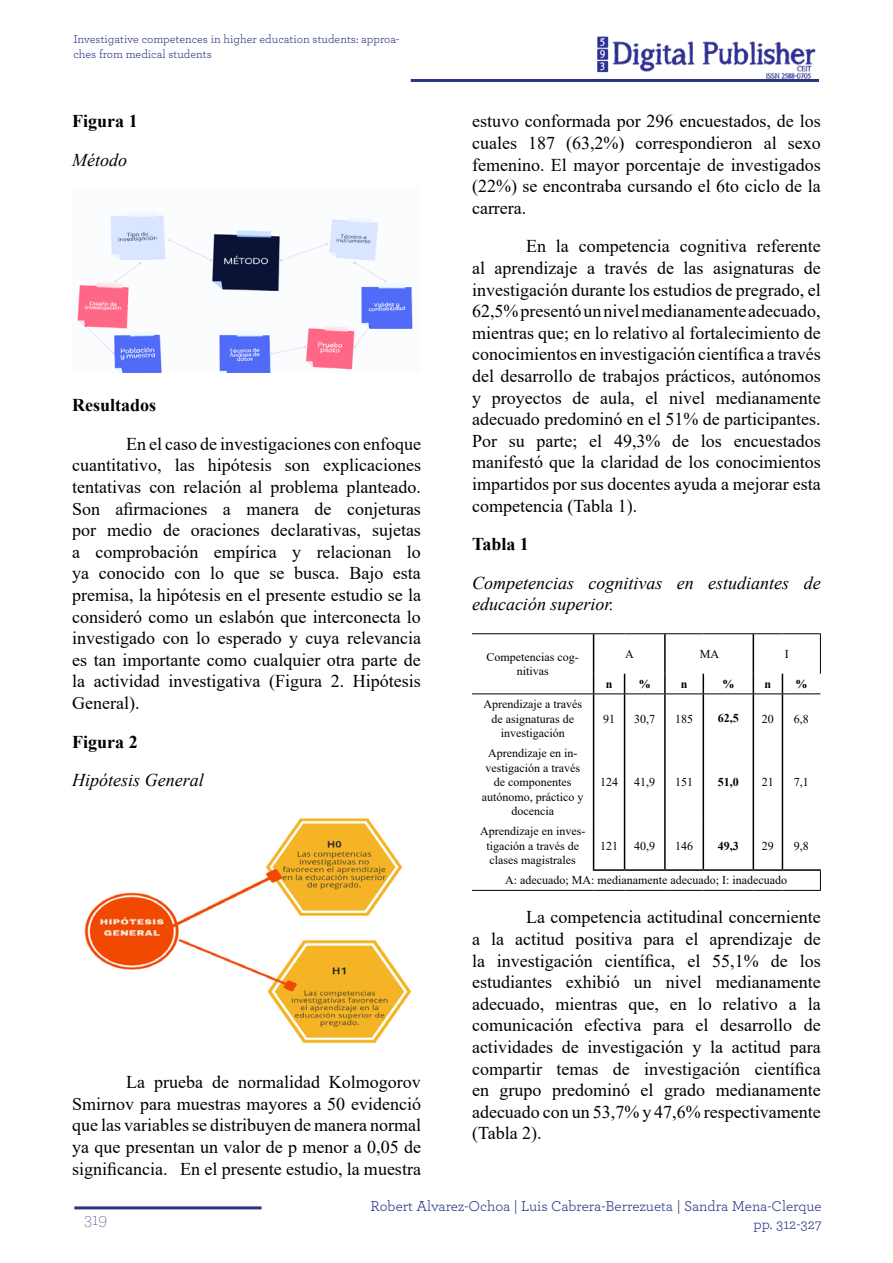
<style>
.page{position:relative;width:893px;height:1263px;background:#fff}
.page>*{position:absolute;margin:0;border:0;box-sizing:border-box;transform-origin:0 0}
.t1{font:18px/21.6px "Times New Roman";color:#000;text-align:justify}
.t2{font:italic 18px/21.6px "Times New Roman";color:#000}
.t3{font:700 18px "Times New Roman";color:#000}
.t4{font:200 18px "Archer";color:#283583}
.t5{font:15px/18px "Archer";color:#283583;text-align:right}
.t6{font:12px/14.4px "Times New Roman";color:#000;text-align:center}
.t7{font:12px/14.4px "Archer";color:#283583}
.t8{font:700 12px "Times New Roman";color:#000}
</style>
<div class="page">
<hr style="left:411px;top:79px;width:408px;height:3px;background:#283583">
<img style="left:597px;top:36px;width:219px;height:43px">
<hr style="left:74px;top:1206px;width:187px;height:3px;background:#283583">
<img style="left:77px;top:212px;width:336px;height:160px">
<img style="left:84px;top:818px;width:328px;height:226px">
<hr style="left:593px;top:634px;width:1px;height:40px;background:#000">
<hr style="left:664px;top:634px;width:2px;height:40px;background:#000">
<hr style="left:753px;top:634px;width:1px;height:40px;background:#000">
<svg style="left:593px;top:674px;width:1px;height:19px"></svg>
<svg style="left:624px;top:674px;width:1px;height:19px"></svg>
<svg style="left:664px;top:674px;width:2px;height:19px"></svg>
<svg style="left:703px;top:674px;width:1px;height:19px"></svg>
<hr style="left:593px;top:694px;width:1px;height:49px;background:#000">
<hr style="left:624px;top:694px;width:1px;height:49px;background:#000">
<hr style="left:664px;top:694px;width:2px;height:49px;background:#000">
<hr style="left:703px;top:694px;width:1px;height:49px;background:#000">
<hr style="left:753px;top:694px;width:1px;height:49px;background:#000">
<hr style="left:782px;top:694px;width:1px;height:49px;background:#000">
<hr style="left:593px;top:743px;width:1px;height:78px;background:#000">
<hr style="left:624px;top:743px;width:1px;height:78px;background:#000">
<hr style="left:664px;top:743px;width:2px;height:78px;background:#000">
<hr style="left:703px;top:743px;width:1px;height:78px;background:#000">
<hr style="left:753px;top:743px;width:1px;height:78px;background:#000">
<hr style="left:782px;top:743px;width:1px;height:78px;background:#000">
<hr style="left:593px;top:821px;width:1px;height:48px;background:#000">
<hr style="left:624px;top:821px;width:1px;height:48px;background:#000">
<hr style="left:664px;top:821px;width:2px;height:48px;background:#000">
<hr style="left:703px;top:821px;width:1px;height:48px;background:#000">
<hr style="left:753px;top:821px;width:1px;height:48px;background:#000">
<hr style="left:782px;top:821px;width:1px;height:48px;background:#000">
<hr style="left:593px;top:869px;width:32px;height:2px;background:#000">
<hr style="left:625px;top:869px;width:40px;height:2px;background:#000">
<hr style="left:665px;top:869px;width:38px;height:2px;background:#000">
<hr style="left:703px;top:869px;width:50px;height:2px;background:#000">
<hr style="left:753px;top:869px;width:29px;height:2px;background:#000">
<hr style="left:782px;top:869px;width:39px;height:2px;background:#000">
<hr style="left:820px;top:634px;width:1px;height:40px;background:#000">
<svg style="left:820px;top:871px;width:1px;height:19px"></svg>
<hr style="left:472px;top:633px;width:122px;height:1px;background:#000">
<hr style="left:594px;top:633px;width:31px;height:1px;background:#000">
<hr style="left:625px;top:633px;width:40px;height:1px;background:#000">
<hr style="left:665px;top:633px;width:38px;height:1px;background:#000">
<hr style="left:703px;top:633px;width:50px;height:1px;background:#000">
<svg style="left:753px;top:633px;width:29px;height:1px"></svg>
<hr style="left:782px;top:633px;width:39px;height:1px;background:#000">
<hr style="left:472px;top:693px;width:122px;height:1px;background:#000">
<hr style="left:594px;top:693px;width:31px;height:1px;background:#000">
<hr style="left:625px;top:693px;width:40px;height:1px;background:#000">
<hr style="left:665px;top:693px;width:38px;height:1px;background:#000">
<hr style="left:703px;top:693px;width:50px;height:1px;background:#000">
<svg style="left:753px;top:674px;width:30px;height:20px"></svg>
<hr style="left:782px;top:693px;width:38px;height:1px;background:#000">
<hr style="left:472px;top:890px;width:122px;height:1px;background:#000">
<hr style="left:594px;top:890px;width:31px;height:1px;background:#000">
<hr style="left:625px;top:890px;width:40px;height:1px;background:#000">
<hr style="left:665px;top:890px;width:38px;height:1px;background:#000">
<hr style="left:703px;top:890px;width:50px;height:1px;background:#000">
<svg style="left:753px;top:890px;width:29px;height:1px"></svg>
<hr style="left:782px;top:890px;width:39px;height:1px;background:#000">
<p class="t7" style="left:73px;top:32px;width:328px">Investigative competences in higher education students: approa&shy;ches from medical students</p>
<p class="t3" style="left:72px;top:108px;width:67px">Figura 1</p>
<p class="t2" style="left:72px;top:148px;width:56px">Método</p>
<p class="t3" style="left:72px;top:392px;width:86px">Resultados</p>
<p class="t1" style="left:72px;top:432px;width:350px;text-indent:54px">En el caso de investigaciones con enfoque cuantitativo, las hipótesis son explicaciones tentativas con relación al problema planteado.<br>Son afirmaciones a manera de conjeturas por medio de oraciones declarativas, sujetas a comprobación empírica y relacionan lo ya conocido con lo que se busca. Bajo esta premisa, la hipótesis en el presente estudio se la consideró como un eslabón que interconecta lo investigado con lo esperado y cuya relevancia es tan importante como cualquier otra parte de la actividad investigativa (Figura 2. Hipótesis General).</p>
<p class="t3" style="left:72px;top:729px;width:67px">Figura 2</p>
<p class="t2" style="left:72px;top:769px;width:133px">Hipótesis General</p>
<p class="t1" style="left:72px;top:1071px;width:350px;text-indent:54px">La prueba de normalidad Kolmogorov Smirnov para muestras mayores a 50 evidenció que las variables se distribuyen de manera normal ya que presentan un valor de p menor a 0,05 de significancia. En el presente estudio, la muestra</p>
<p class="t1" style="left:472px;top:110px;width:350px">estuvo conformada por 296 encuestados, de los cuales 187 (63,2%) correspondieron al sexo femenino. El mayor porcentaje de investigados (22%) se encontraba cursando el 6to ciclo de la carrera.</p>
<p class="t1" style="left:472px;top:235px;width:350px;text-indent:54px">En la competencia cognitiva referente al aprendizaje a través de las asignaturas de investigación durante los estudios de pregrado, el 62,5% presentó un nivel medianamente adecuado, mientras que; en lo relativo al fortalecimiento de conocimientos en investigación científica a través del desarrollo de trabajos prácticos, autónomos y proyectos de aula, el nivel medianamente adecuado predominó en el 51% de participantes.<br>Por su parte; el 49,3% de los encuestados manifestó que la claridad de los conocimientos impartidos por sus docentes ayuda a mejorar esta competencia (Tabla 1).</p>
<p class="t3" style="left:472px;top:531px;width:58px">Tabla 1</p>
<p class="t2" style="left:472px;top:571px;width:350px">Competencias cognitivas en estudiantes de educación superior.</p>
<p class="t6" style="left:487px;top:649px;width:94px">Competencias cog&shy;nitivas</p>
<p class="t6" style="left:625px;top:646px;width:10px">A</p>
<p class="t6" style="left:700px;top:646px;width:21px">MA</p>
<p class="t6" style="left:785px;top:646px;width:5px">I</p>
<p class="t8" style="left:606px;top:675px;width:8px">n</p>
<p class="t8" style="left:639px;top:675px;width:13px">%</p>
<p class="t8" style="left:681px;top:675px;width:8px">n</p>
<p class="t8" style="left:722px;top:675px;width:13px">%</p>
<p class="t8" style="left:765px;top:675px;width:8px">n</p>
<p class="t8" style="left:795px;top:675px;width:13px">%</p>
<p class="t6" style="left:483px;top:697px;width:100px">Aprendizaje a través de asignaturas de investigación</p>
<p class="t6" style="left:603px;top:711px;width:13px">91</p>
<p class="t6" style="left:634px;top:711px;width:22px">30,7</p>
<p class="t6" style="left:675px;top:711px;width:19px">185</p>
<p class="t8" style="left:718px;top:710px;width:22px">62,5</p>
<p class="t6" style="left:762px;top:711px;width:13px">20</p>
<p class="t6" style="left:794px;top:711px;width:16px">6,8</p>
<p class="t6" style="left:482px;top:746px;width:103px">Aprendizaje en in&shy;vestigación a través de componentes autónomo, práctico y docencia</p>
<p class="t6" style="left:600px;top:774px;width:19px">124</p>
<p class="t6" style="left:634px;top:774px;width:22px">41,9</p>
<p class="t6" style="left:675px;top:774px;width:19px">151</p>
<p class="t8" style="left:718px;top:773px;width:22px">51,0</p>
<p class="t6" style="left:762px;top:774px;width:13px">21</p>
<p class="t6" style="left:794px;top:774px;width:16px">7,1</p>
<p class="t6" style="left:480px;top:824px;width:107px">Aprendizaje en inves&shy;tigación a través de clases magistrales</p>
<p class="t6" style="left:600px;top:838px;width:19px">121</p>
<p class="t6" style="left:634px;top:838px;width:22px">40,9</p>
<p class="t6" style="left:675px;top:838px;width:19px">146</p>
<p class="t8" style="left:718px;top:837px;width:22px">49,3</p>
<p class="t6" style="left:762px;top:838px;width:13px">29</p>
<p class="t6" style="left:794px;top:838px;width:16px">9,8</p>
<p class="t6" style="left:505px;top:873px;width:283px">A: adecuado; MA: medianamente adecuado; I: inadecuado</p>
<p class="t1" style="left:472px;top:906px;width:350px;text-indent:54px">La competencia actitudinal concerniente a la actitud positiva para el aprendizaje de la investigación científica, el 55,1% de los estudiantes exhibió un nivel medianamente adecuado, mientras que, en lo relativo a la comunicación efectiva para el desarrollo de actividades de investigación y la actitud para compartir temas de investigación científica en grupo predominó el grado medianamente adecuado con un 53,7% y 47,6% respectivamente (Tabla 2).</p>
<p class="t4" style="left:84px;top:1208px;width:25px">319</p>
<p class="t5" style="left:371px;top:1196px;width:453px">Robert Alvarez-Ochoa | Luis Cabrera-Berrezueta | Sandra Mena-Clerque pp. 312-327</p>
</div>
